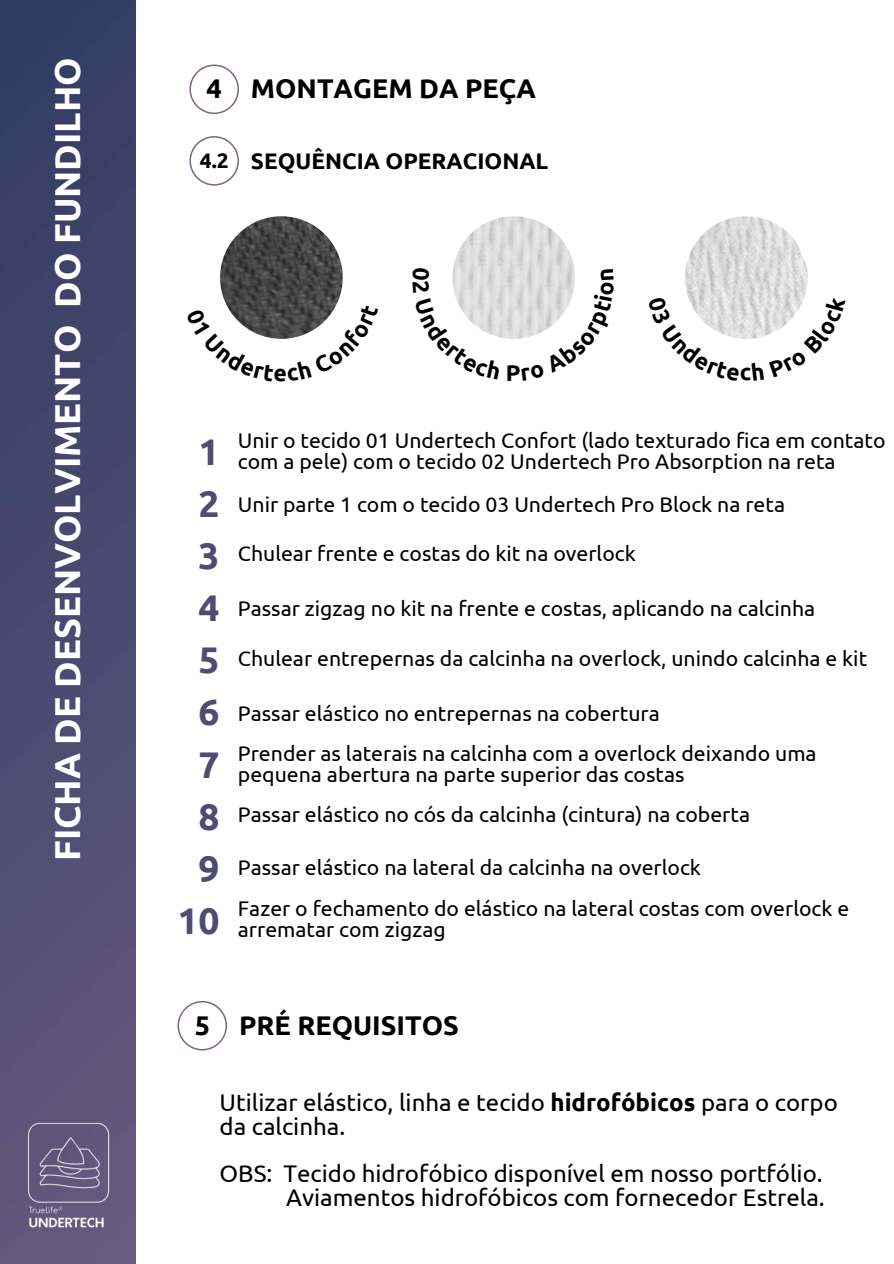
<style>
.page{position:relative;width:894px;height:1264px;background:#fff}
.page>*{position:absolute;margin:0;border:0;box-sizing:border-box;transform-origin:0 0}
.t1{font:700 37.05px/52.2px "Ubuntu";color:#4f4c72;text-align:center}
.t2{font:700 36px "Ubuntu";color:#fff}
.t3{font:700 27px "Ubuntu";color:#000}
.t4{font:24px/23.7px "Ubuntu";color:#000}
.t5{font:700 22.95px "Ubuntu";color:#000}
.t6{font:700 22.5px "Ubuntu";color:#000}
.t7{font:21.15px/20.2px "Ubuntu";color:#000}
.t8{font:700 21px "Ubuntu";color:#000}
.s1{font-weight:700}
</style>
<div class="page">
<img style="left:0;top:0;width:135px;height:1263px">
<img style="left:22px;top:1115px;width:91px;height:119px">
<svg style="left:189px;top:64px;width:50px;height:50px"></svg>
<svg style="left:189px;top:136px;width:50px;height:50px"></svg>
<img style="left:684px;top:216px;width:123px;height:123px;border-radius:50%">
<img style="left:452px;top:216px;width:123px;height:123px;border-radius:50%">
<img style="left:220px;top:216px;width:122px;height:123px;border-radius:50%">
<svg style="left:177px;top:1001px;width:50px;height:49px"></svg>
<svg style="left:225px;top:303px;width:112px;height:36px"></svg>
<svg style="left:452px;top:268px;width:49px;height:70px"></svg>
<svg style="left:521px;top:268px;width:54px;height:71px"></svg>
<svg style="left:687px;top:295px;width:118px;height:44px"></svg>
<h2 class="t2" style="left:46px;top:861px;width:805px;rotate:-90deg">FICHA DE DESENVOLVIMENTO DO FUNDILHO</h2>
<p class="t3" style="left:206px;top:73px;width:17px">4</p>
<p class="t8" style="left:200px;top:148px;width:31px">4.2</p>
<p class="t3" style="left:251px;top:73px;width:286px">MONTAGEM DA PEÇA</p>
<p class="t6" style="left:251px;top:148px;width:299px">SEQUÊNCIA OPERACIONAL</p>
<p class="t5" style="left:505px;top:359px;width:16px">P</p>
<h1 class="t1" style="left:177px;top:425px;width:44px">1<br>2<br>3<br>4<br>5<br>6<br>7<br>8<br>9<br>10</h1>
<p class="t7" style="left:238px;top:430px;width:649px">Unir o tecido 01 Undertech Confort (lado texturado fica em contato com a pele) com o tecido 02 Undertech Pro Absorption na reta</p>
<p class="t7" style="left:238px;top:493px;width:548px">Unir parte 1 com o tecido 03 Undertech Pro Block na reta</p>
<p class="t7" style="left:238px;top:543px;width:399px">Chulear frente e costas do kit na overlock</p>
<p class="t7" style="left:238px;top:598px;width:578px">Passar zigzag no kit na frente e costas, aplicando na calcinha</p>
<p class="t7" style="left:238px;top:647px;width:630px">Chulear entrepernas da calcinha na overlock, unindo calcinha e kit</p>
<p class="t7" style="left:238px;top:692px;width:580px;line-height:40.5px">Passar elástico no entrepernas na cobertura<br>Prender as laterais na calcinha com a overlock deixando uma</p>
<p class="t7" style="left:238px;top:754px;width:513px;line-height:39.9px">pequena abertura na parte superior das costas<br>Passar elástico no cós da calcinha (cintura) na coberta</p>
<p class="t7" style="left:238px;top:856px;width:464px">Passar elástico na lateral da calcinha na overlock</p>
<p class="t7" style="left:238px;top:897px;width:612px;line-height:21.1px">Fazer o fechamento do elástico na lateral costas com overlock e arrematar com zigzag</p>
<p class="t3" style="left:195px;top:1009px;width:265px">5 PRÉ REQUISITOS</p>
<p class="t4" style="left:219px;top:1090px;width:619px">Utilizar elástico, linha e tecido <span class="s1">hidrofóbicos</span> para o corpo da calcinha.</p>
<p class="t4" style="left:219px;top:1161px;width:606px;text-align:right">OBS: Tecido hidrofóbico disponível em nosso portfólio.<br>Aviamentos hidrofóbicos com fornecedor Estrela.</p>
</div>
